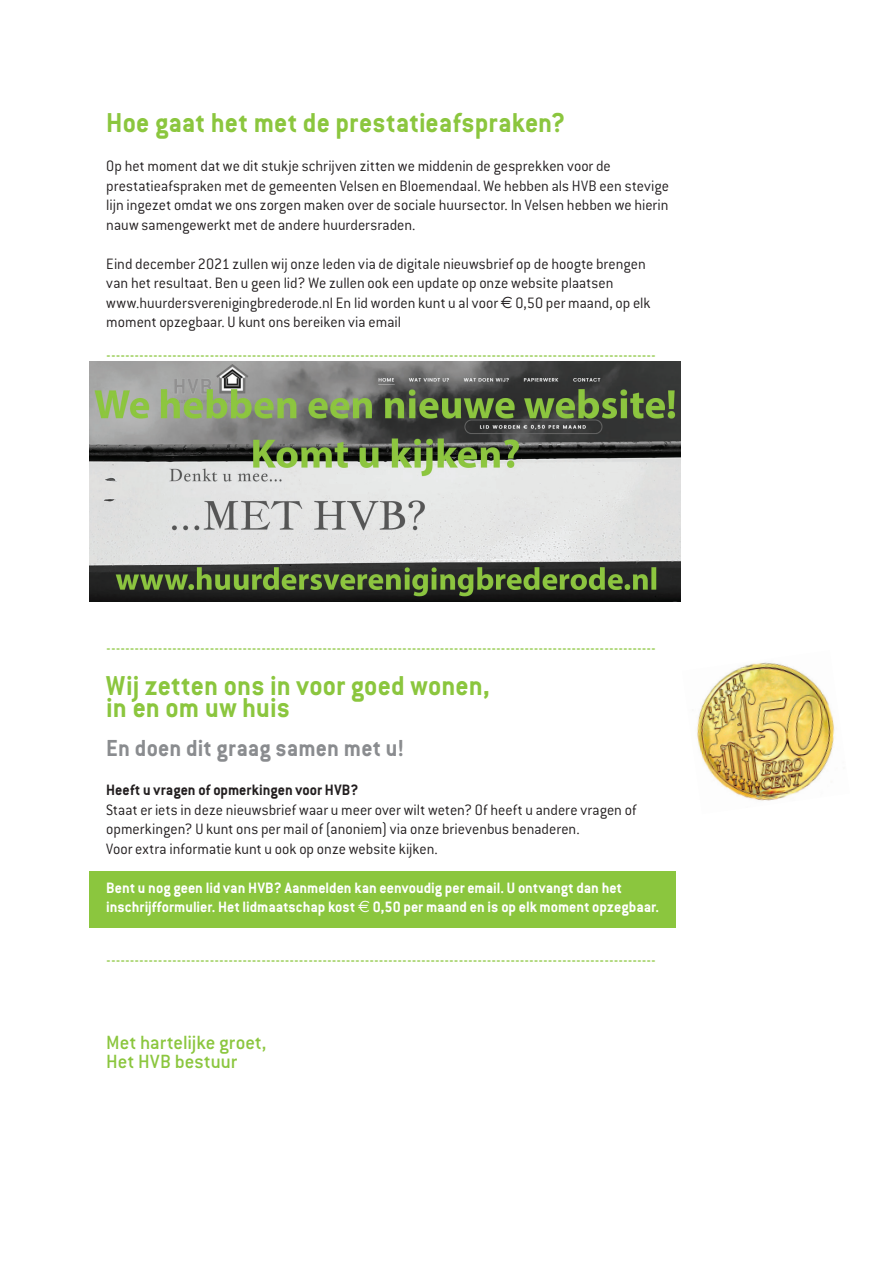
<style>
.page{position:relative;width:893px;height:1263px;background:#fff}
.page>*{position:absolute;margin:0;border:0;box-sizing:border-box;transform-origin:0 0}
.t1{font:700 30px/22.5px "Conduit ITC";letter-spacing:.005em;color:#8bc63e;scale:.96 1}
.t2{font:700 25.5px "Conduit ITC";letter-spacing:.005em;color:#8a8c8f;scale:.96 1}
.t3{font:500 21px/19.5px "Conduit ITC";color:#8bc63e}
.t4{font:300 18px "Conduit ITC";color:#8bc63e}
.t5{font:300 16.5px/19.5px "Conduit ITC";color:#231f20;scale:.96 1}
.t6{font:700 16.5px/19.5px "Conduit ITC";color:#fff;scale:.96 1}
.t7{font:700 16.5px "Conduit ITC";letter-spacing:.005em;color:#231f20;scale:.96 1}
.s1{font-family:"Euro Sans";font-weight:400}
</style>
<div class="page">
<div style="left:89px;top:872px;width:587px;height:56px;background:#8bc63e"></div>
<img style="left:697px;top:662px;width:138px;height:139px">
<img style="left:89px;top:362px;width:591px;height:239px">
<h1 class="t1" style="left:106px;top:111px;width:480px">Hoe gaat het met de prestatieafspraken?</h1>
<p class="t5" style="left:106px;top:156px;width:588px">Op het moment dat we dit stukje schrijven zitten we middenin de gesprekken voor de prestatieafspraken met de gemeenten Velsen en Bloemendaal. We hebben als HVB een stevige lijn ingezet omdat we ons zorgen maken over de sociale huursector. In Velsen hebben we hierin nauw samengewerkt met de andere huurdersraden.</p>
<p class="t5" style="left:106px;top:254px;width:568px">Eind december 2021 zullen wij onze leden via de digitale nieuwsbrief op de hoogte brengen van het resultaat. Ben u geen lid? We zullen ook een update op onze website plaatsen www.huurdersverenigingbrederode.nl En lid worden kunt u al voor <span class="s1">€</span> 0,50 per maand, op elk moment opzegbaar. U kunt ons bereiken via email</p>
<p class="t4" style="left:106px;top:345px;width:551px">---------------------------------------------------------------------------------------------------------------------</p>
<p class="t4" style="left:106px;top:637px;width:551px">---------------------------------------------------------------------------------------------------------------------</p>
<h1 class="t1" style="left:106px;top:673px;width:401px">Wij zetten ons in voor goed wonen, in en om uw huis</h1>
<h2 class="t2" style="left:106px;top:733px;width:312px">En doen dit graag samen met u!</h2>
<p class="t7" style="left:106px;top:780px;width:264px">Heeft u vragen of opmerkingen voor HVB?</p>
<p class="t5" style="left:106px;top:800px;width:554px">Staat er iets in deze nieuwsbrief waar u meer over wilt weten? Of heeft u andere vragen of opmerkingen? U kunt ons per mail of (anoniem) via onze brievenbus benaderen.<br>Voor extra informatie kunt u ook op onze website kijken.</p>
<p class="t6" style="left:106px;top:877px;width:577px">Bent u nog geen lid van HVB? Aanmelden kan eenvoudig per email. U ontvangt dan het inschrijfformulier. Het lidmaatschap kost <span class="s1">€</span> 0,50 per maand en is op elk moment opzegbaar.</p>
<p class="t4" style="left:106px;top:949px;width:551px">---------------------------------------------------------------------------------------------------------------------</p>
<p class="t3" style="left:106px;top:1032px;width:162px">Met hartelijke groet,<br>Het HVB bestuur</p>
</div>
